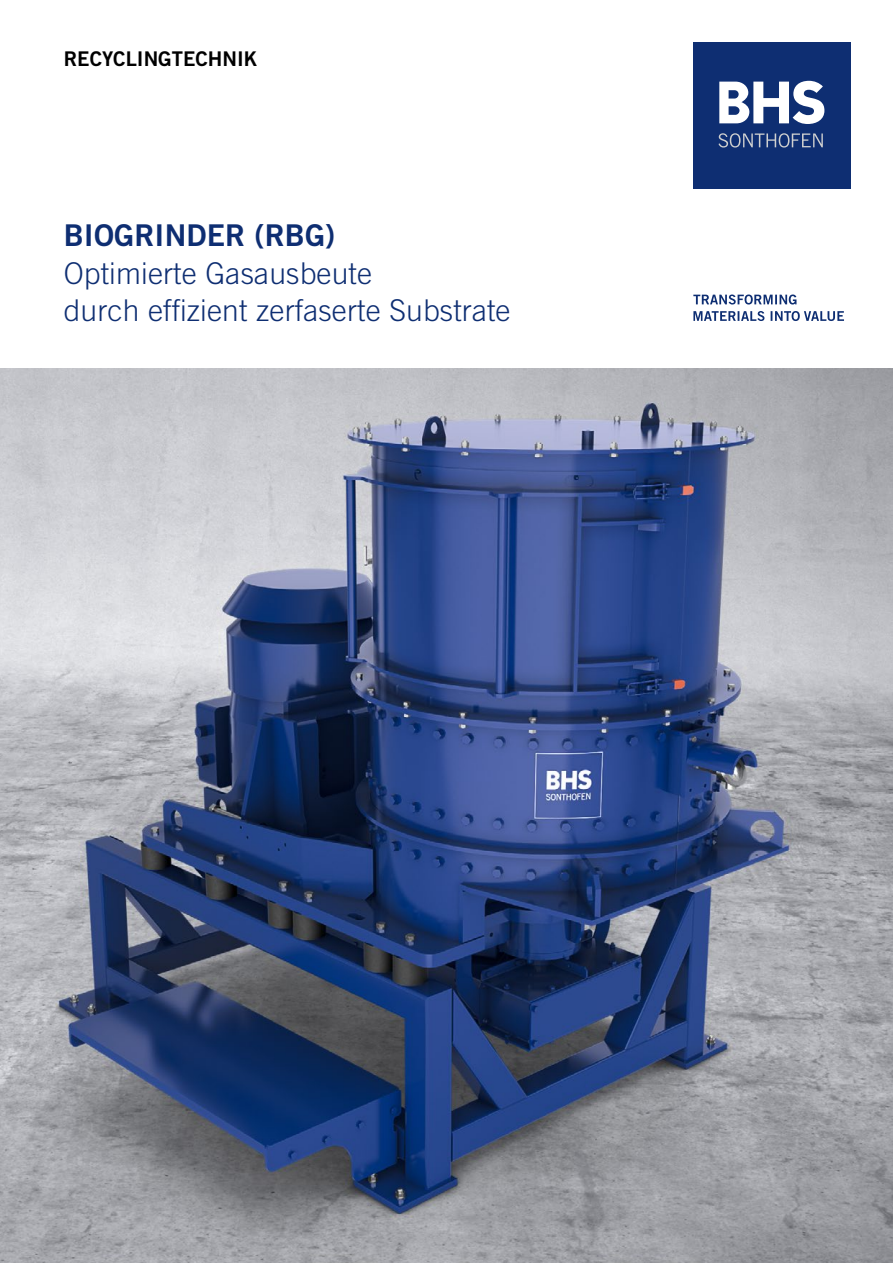
<style>
.page{position:relative;width:893px;height:1263px;background:#fff}
.page>*{position:absolute;margin:0;border:0;box-sizing:border-box;transform-origin:0 0}
.Titel_25_27{font:300 30px "Trade Gothic LT Std";letter-spacing:.005em;color:#0e2e72}
.Titel_25_27-2{font:30px "Trade Gothic LT Std Bd 2";letter-spacing:.005em;color:#0e2e72}
.Rubrik_14_6_17{font:20.25px "Trade Gothic LT Std Bd 2";color:#000}
</style>
<div class="page">
<img style="left:0;top:369px;width:893px;height:894px">
<div style="left:693px;top:43px;width:157px;height:146px;background:#0e2e72"></div>
<svg style="left:718px;top:133px;width:105px;height:15px"></svg>
<svg style="left:719px;top:81px;width:105px;height:43px"></svg>
<svg style="left:693px;top:311px;width:151px;height:10px"></svg>
<svg style="left:693px;top:294px;width:103px;height:10px"></svg>
<p class="Rubrik_14_6_17" style="left:64px;top:46px;width:195px">RECYCLINGTECHNIK</p>
<p class="Titel_25_27-2" style="left:64px;top:217px;width:273px">BIOGRINDER (RBG)</p>
<p class="Titel_25_27" style="left:64px;top:255px;width:310px">Optimierte Gasausbeute</p>
<p class="Titel_25_27" style="left:64px;top:292px;width:448px">durch effizient zerfaserte Substrate</p>
</div>
